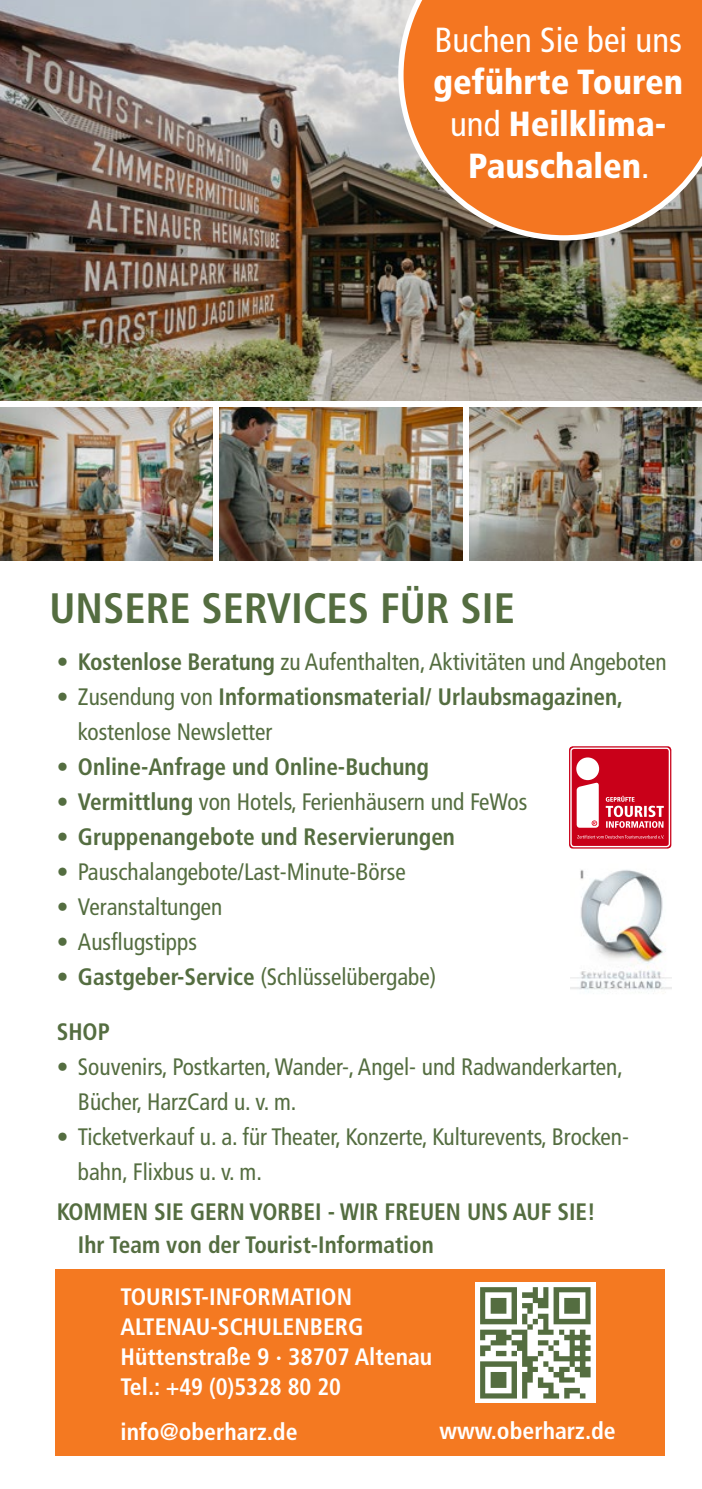
<style>
.page{position:relative;width:702px;height:1489px;background:#fff}
.page>*{position:absolute;margin:0;border:0;box-sizing:border-box;transform-origin:0 0}
.Route{font:700 condensed 42.5px "Frutiger LT Std";color:#546d40}
.t1{font:condensed 34.75px/41.8px "Frutiger LT Std";color:#fff}
.t2{font:900 condensed 34.75px "Frutiger LT Std";color:#fff}
.t3{font:condensed 23.75px/35px "Frutiger LT Std";color:#546d40}
.t4{font:700 condensed 23.75px/32.5px "Frutiger LT Std";color:#546d40}
.t5{font:700 condensed 23.75px "Frutiger LT Std";color:#fff}
.s1{font-weight:900}
.s2{font-weight:400}
.s3{font-weight:700}
</style>
<div class="page">
<div style="left:55px;top:1269px;width:609px;height:186px;background:#f47921"></div>
<img style="left:570px;top:870px;width:101px;height:123px">
<div style="left:569px;top:746px;width:102px;height:102px;background:#c90019;border-radius:4px"></div>
<div style="left:570px;top:747px;width:100px;height:100px;border:1px solid #fff;border-radius:3px"></div>
<svg style="left:577px;top:835px;width:87px;height:3px"></svg>
<svg style="left:605px;top:795px;width:58px;height:32px"></svg>
<div style="left:576px;top:757px;width:23px;height:23px;background:#fff;border-radius:50%"></div>
<svg style="left:576px;top:782px;width:22px;height:45px"></svg>
<img style="left:0;top:0;width:702px;height:400px">
<svg style="left:398px;top:0;width:304px;height:240px;background:#e2782f"></svg>
<img style="left:469px;top:407px;width:233px;height:153px">
<img style="left:220px;top:407px;width:242px;height:153px">
<img style="left:0;top:407px;width:213px;height:153px">
<img style="left:475px;top:1282px;width:120px;height:120px">
<p class="t1" style="left:433px;top:20px;width:251px">Buchen Sie bei uns <span class="s1">geführte Touren</span></p>
<p class="t2" style="left:450px;top:103px;width:218px"><span class="s2">und</span> Heilklima-</p>
<p class="t2" style="left:468px;top:145px;width:183px">Pauschalen<span class="s2">.</span></p>
<p class="Route" style="left:50px;top:582px;width:467px">UNSERE SERVICES FÜR SIE</p>
<p class="t3" style="left:57px;top:644px;width:611px">• <span class="s3">Kostenlose Beratung</span> zu Aufenthalten, Aktivitäten und Angeboten</p>
<p class="t4" style="left:57px;top:680px;width:568px"><span class="s2">• Zusendung von</span> Informationsmaterial/ Urlaubsmagazinen,</p>
<p class="t3" style="left:78px;top:714px;width:196px">kostenlose Newsletter</p>
<p class="t4" style="left:57px;top:750px;width:374px"><span class="s2">•</span> Online-Anfrage und Online-Buchung</p>
<p class="t3" style="left:57px;top:784px;width:472px">• <span class="s3">Vermittlung</span> von Hotels, Ferienhäusern und FeWos</p>
<p class="t4" style="left:57px;top:820px;width:400px"><span class="s2">•</span> Gruppenangebote und Reservierungen</p>
<p class="t3" style="left:57px;top:854px;width:350px">• Pauschalangebote/Last-Minute-Börse</p>
<p class="t3" style="left:57px;top:889px;width:167px">• Veranstaltungen</p>
<p class="t3" style="left:57px;top:924px;width:142px">• Ausflugstipps</p>
<p class="t3" style="left:57px;top:959px;width:381px">• <span class="s3">Gastgeber-Service</span> (Schlüsselübergabe)</p>
<p class="t4" style="left:57px;top:1015px;width:55px">SHOP</p>
<p class="t3" style="left:78px;top:1049px;width:546px;text-indent:-21px">• Souvenirs, Postkarten, Wander-, Angel- und Radwanderkarten,<br>Bücher, HarzCard u. v. m.</p>
<p class="t3" style="left:78px;top:1119px;width:552px;text-indent:-21px">• Ticketverkauf u. a. für Theater, Konzerte, Kulturevents, Brocken&shy;bahn, Flixbus u. v. m.</p>
<p class="t4" style="left:78px;top:1195px;width:519px;text-indent:-21px">KOMMEN SIE GERN VORBEI - WIR FREUEN UNS AUF SIE!<br>Ihr Team von der Tourist-Information</p>
<p class="t5" style="left:120px;top:1282px;width:233px">TOURIST-INFORMATION</p>
<p class="t5" style="left:120px;top:1312px;width:244px">ALTENAU-SCHULENBERG</p>
<p class="t5" style="left:120px;top:1342px;width:313px">Hüttenstraße 9 · 38707 Altenau</p>
<p class="t5" style="left:120px;top:1372px;width:222px">Tel.: +49 (0)5328 80 20</p>
<p class="t5" style="left:120px;top:1417px;width:178px">info@oberharz.de</p>
<p class="t5" style="left:439px;top:1416px;width:178px">www.oberharz.de</p>
</div>
